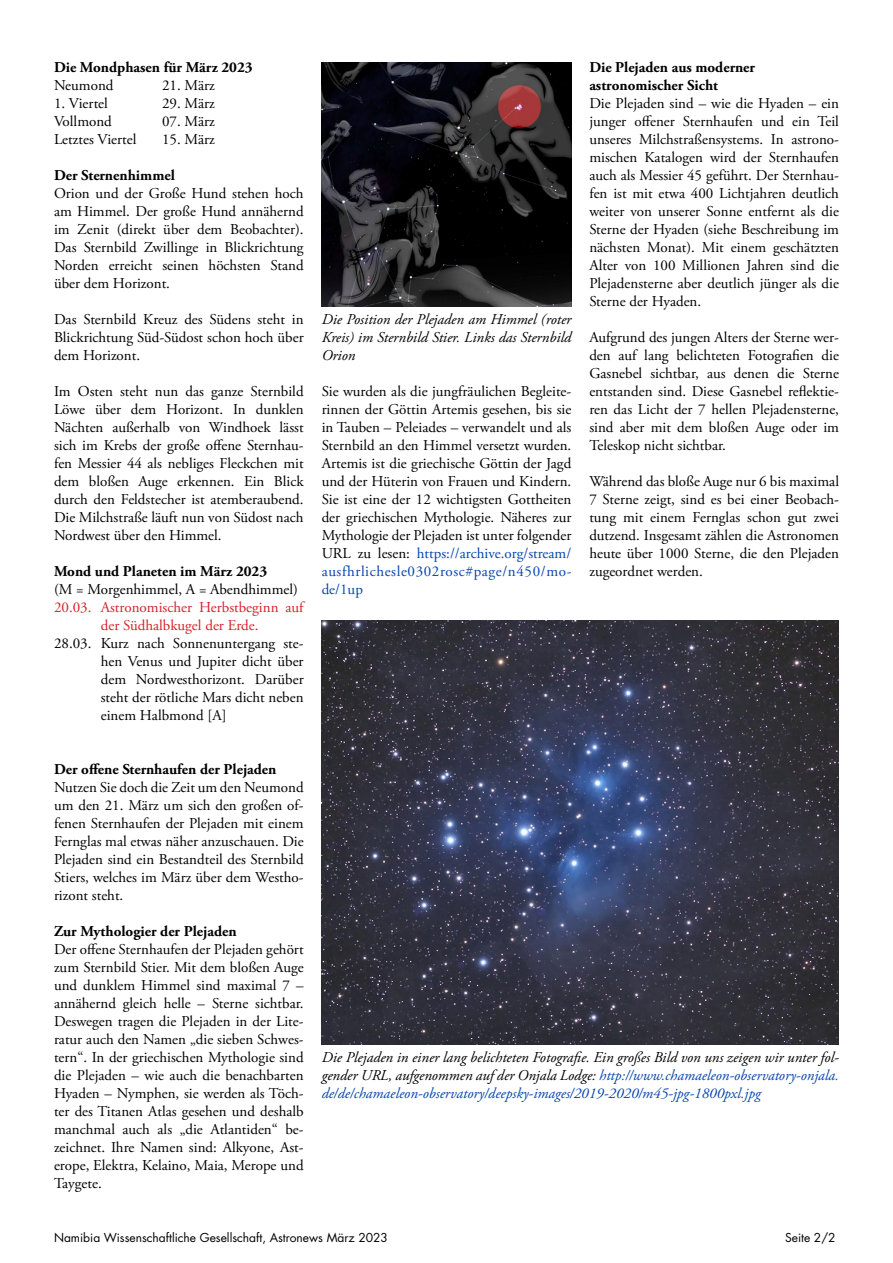
<style>
.page{position:relative;width:893px;height:1263px;background:#fff}
.page>*{position:absolute;margin:0;border:0;box-sizing:border-box;transform-origin:0 0}
.t1{font:15px/18px "Adobe Garamond Pro";color:#000;text-align:justify}
.t2{font:italic 15px/18px "Adobe Garamond Pro";color:#000;text-align:justify}
.t3{font:700 15px/18px "Adobe Garamond Pro";color:#000}
.t4{font:15px/18px "Adobe Garamond Pro";color:#d2232a;text-align:center}
.t5{font:12px "Futura Std";color:#000}
.s1{color:#0645ad}
</style>
<div class="page">
<img style="left:322px;top:62px;width:249px;height:244px">
<img style="left:322px;top:620px;width:517px;height:424px">
<p class="t3" style="left:54px;top:59px;width:200px">Die Mondphasen für März 2023</p>
<p class="t1" style="left:54px;top:77px;width:61px">Neumond</p>
<p class="t1" style="left:162px;top:77px;width:54px">21. März</p>
<p class="t1" style="left:54px;top:95px;width:55px">1. Viertel</p>
<p class="t1" style="left:162px;top:95px;width:54px">29. März</p>
<p class="t1" style="left:54px;top:113px;width:59px">Vollmond</p>
<p class="t1" style="left:162px;top:113px;width:54px">07. März</p>
<p class="t1" style="left:54px;top:131px;width:84px">Letztes Viertel</p>
<p class="t1" style="left:162px;top:131px;width:54px">15. März</p>
<p class="t3" style="left:54px;top:167px;width:122px">Der Sternenhimmel</p>
<p class="t1" style="left:54px;top:185px;width:251px">Orion und der Große Hund stehen hoch am Himmel. Der große Hund annähernd im Zenit (direkt über dem Beobachter).<br>Das Sternbild Zwillinge in Blickrichtung Norden erreicht seinen höchsten Stand über dem Horizont.</p>
<p class="t1" style="left:54px;top:311px;width:251px">Das Sternbild Kreuz des Südens steht in Blickrichtung Süd-Südost schon hoch über dem Horizont.</p>
<p class="t1" style="left:54px;top:383px;width:251px">Im Osten steht nun das ganze Sternbild Löwe über dem Horizont. In dunklen Nächten außerhalb von Windhoek lässt sich im Krebs der große offene Sternhau&shy;fen Messier 44 als nebliges Fleckchen mit dem bloßen Auge erkennen. Ein Blick durch den Feldstecher ist atemberaubend.<br>Die Milchstraße läuft nun von Südost nach Nordwest über den Himmel.</p>
<p class="t3" style="left:54px;top:563px;width:215px">Mond und Planeten im März 2023</p>
<p class="t1" style="left:54px;top:581px;width:246px">(M = Morgenhimmel, A = Abendhimmel)</p>
<p class="t4" style="left:54px;top:599px;width:251px">20.03. Astronomischer Herbstbeginn auf der Südhalbkugel der Erde.</p>
<p class="t1" style="left:101px;top:635px;width:204px;text-indent:-47px">28.03. Kurz nach Sonnenuntergang ste&shy;hen Venus und Jupiter dicht über dem Nordwesthorizont. Darüber steht der rötliche Mars dicht neben einem Halbmond [A]</p>
<p class="t2" style="left:322px;top:311px;width:251px">Die Position der Plejaden am Himmel (roter Kreis) im Sternbild Stier. Links das Sternbild Orion</p>
<p class="t1" style="left:322px;top:383px;width:251px">Sie wurden als die jungfräulichen Begleite&shy;rinnen der Göttin Artemis gesehen, bis sie in Tauben – Peleiades – verwandelt und als Sternbild an den Himmel versetzt wurden.<br>Artemis ist die griechische Göttin der Jagd und der Hüterin von Frauen und Kindern.<br>Sie ist eine der 12 wichtigsten Gottheiten der griechischen Mythologie. Näheres zur Mythologie der Plejaden ist unter folgender URL zu lesen: <span class="s1">https://archive.org/stream/ ausfhrlichesle0302rosc#page/n450/mo&shy;de/1up</span></p>
<p class="t3" style="left:589px;top:59px;width:167px">Die Plejaden aus moderner astronomischer Sicht</p>
<p class="t1" style="left:589px;top:95px;width:251px">Die Plejaden sind – wie die Hyaden – ein junger offener Sternhaufen und ein Teil unseres Milchstraßensystems. In astrono&shy;mischen Katalogen wird der Sternhaufen auch als Messier 45 geführt. Der Sternhau&shy;fen ist mit etwa 400 Lichtjahren deutlich weiter von unserer Sonne entfernt als die Sterne der Hyaden (siehe Beschreibung im nächsten Monat). Mit einem geschätzten Alter von 100 Millionen Jahren sind die Plejadensterne aber deutlich jünger als die Sterne der Hyaden.</p>
<p class="t1" style="left:589px;top:329px;width:251px">Aufgrund des jungen Alters der Sterne wer&shy;den auf lang belichteten Fotografien die Gasnebel sichtbar, aus denen die Sterne entstanden sind. Diese Gasnebel reflektie&shy;ren das Licht der 7 hellen Plejadensterne, sind aber mit dem bloßen Auge oder im Teleskop nicht sichtbar.</p>
<p class="t1" style="left:589px;top:473px;width:251px">Während das bloße Auge nur 6 bis maximal 7 Sterne zeigt, sind es bei einer Beobach&shy;tung mit einem Fernglas schon gut zwei dutzend. Insgesamt zählen die Astronomen heute über 1000 Sterne, die den Plejaden zugeordnet werden.</p>
<p class="t3" style="left:54px;top:761px;width:224px">Der offene Sternhaufen der Plejaden</p>
<p class="t1" style="left:54px;top:779px;width:251px">Nutzen Sie doch die Zeit um den Neumond um den 21. März um sich den großen of&shy;fenen Sternhaufen der Plejaden mit einem Fernglas mal etwas näher anzuschauen. Die Plejaden sind ein Bestandteil des Sternbild Stiers, welches im März über dem Westho&shy;rizont steht.</p>
<p class="t3" style="left:54px;top:923px;width:184px">Zur Mythologier der Plejaden</p>
<p class="t1" style="left:54px;top:941px;width:251px">Der offene Sternhaufen der Plejaden gehört zum Sternbild Stier. Mit dem bloßen Auge und dunklem Himmel sind maximal 7 – annähernd gleich helle – Sterne sichtbar.<br>Deswegen tragen die Plejaden in der Lite&shy;ratur auch den Namen „die sieben Schwes&shy;tern“. In der griechischen Mythologie sind die Plejaden – wie auch die benachbarten Hyaden – Nymphen, sie werden als Töch&shy;ter des Titanen Atlas gesehen und deshalb manchmal auch als „die Atlantiden“ be&shy;zeichnet. Ihre Namen sind: Alkyone, Ast&shy;erope, Elektra, Kelaino, Maia, Merope und Taygete.</p>
<p class="t2" style="left:322px;top:1049px;width:519px">Die Plejaden in einer lang belichteten Fotografie. Ein großes Bild von uns zeigen wir unter fol&shy;gender URL, aufgenommen auf der Onjala Lodge: <span class="s1">http://www.chamaeleon-observatory-onjala. de/de/chamaeleon-observatory/deepsky-images/2019-2020/m45-jpg-1800pxl.jpg</span></p>
<p class="t5" style="left:54px;top:1230px;width:335px">Namibia Wissenschaftliche Gesellschaft, Astronews März 2023</p>
<p class="t5" style="left:785px;top:1230px;width:52px">Seite 2/2</p>
</div>
